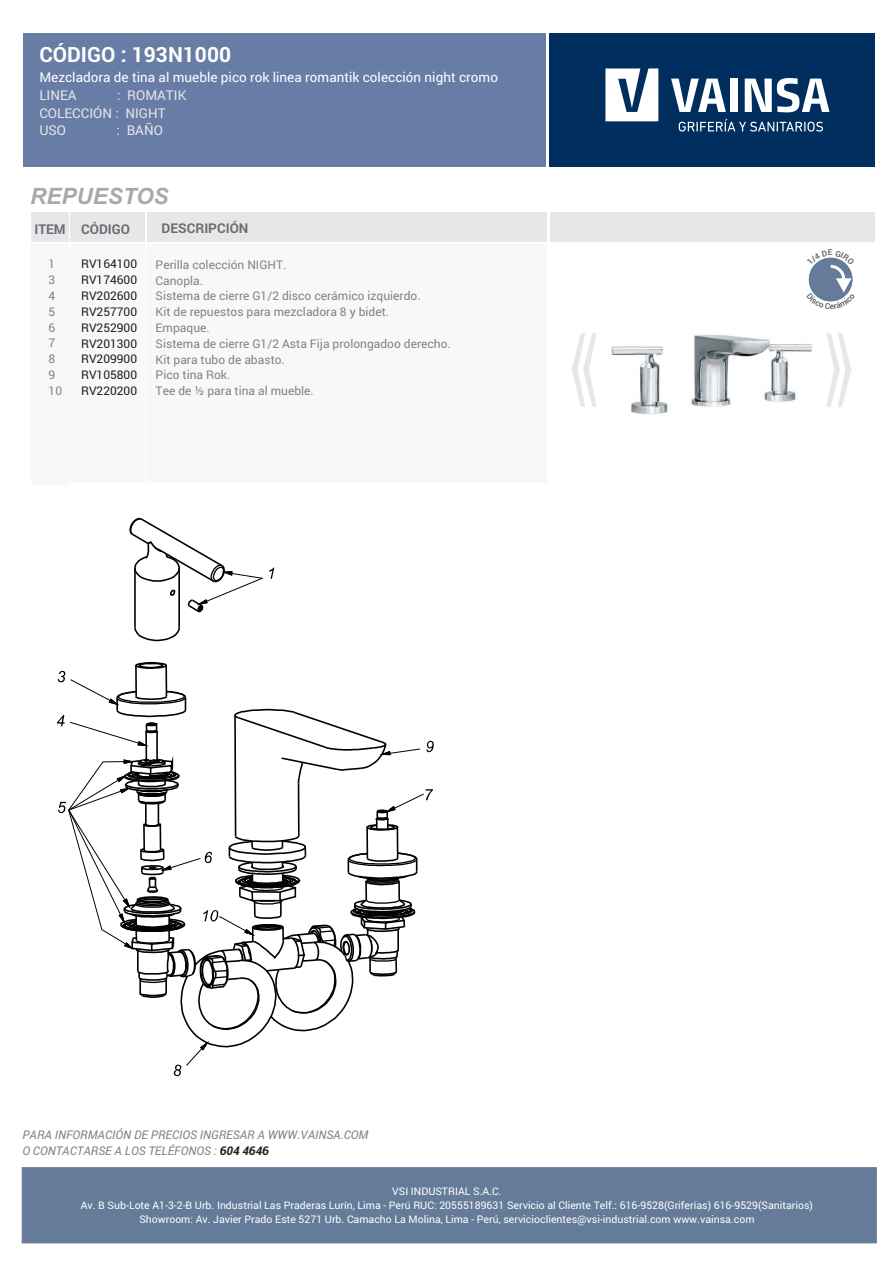
<style>
.page{position:relative;width:893px;height:1263px;background:#fff}
.page>*{position:absolute;margin:0;border:0;box-sizing:border-box;transform-origin:0 0}
.t1{font:166.2px "Arial";color:#e6e7e9;scale:.36 1}
.t2{font:italic 700 22.5px "Arial";color:#a8a9ad}
.t3{font:700 21px "Roboto";color:#fff}
.t4{font:13.5px "Roboto";color:#fff}
.t5{font:13.5px/17.9px "Roboto";color:#e6e7e9}
.t6{font:700 13.5px "Roboto";color:#6c6d70}
.t7{font:12px/15.8px "Roboto";color:#808285}
.t8{font:italic 12px/15.9px "Roboto";color:#808285}
.t9{font:12px/15.8px "Roboto";color:#231f20;text-align:justify}
.t10{font:10.5px/13.8px "Roboto";color:#fff;text-align:center}
.s1{font-weight:700;color:#231f20}
</style>
<div class="page">
<div style="left:147px;top:213px;width:400px;height:29px;background:#e6e7e9"></div>
<div style="left:71px;top:213px;width:74px;height:29px;background:#e6e7e9"></div>
<div style="left:32px;top:213px;width:37px;height:29px;background:#e6e7e9"></div>
<div style="left:146px;top:244px;width:401px;height:238px;background:#f8f8f7"></div>
<div style="left:549px;top:34px;width:326px;height:133px;background:#002e5e"></div>
<svg style="left:605px;top:68px;width:53px;height:53px"></svg>
<svg style="left:671px;top:79px;width:55px;height:33px"></svg>
<div style="left:730px;top:79px;width:8px;height:33px;background:#fff"></div>
<svg style="left:745px;top:78px;width:84px;height:34px"></svg>
<svg style="left:679px;top:119px;width:144px;height:13px"></svg>
<div style="left:23px;top:34px;width:522px;height:133px;background:#687da6"></div>
<div style="left:70px;top:244px;width:75px;height:239px;background:#f8f8f7"></div>
<div style="left:32px;top:244px;width:37px;height:241px;background:#f8f8f7"></div>
<div style="left:22px;top:1167px;width:855px;height:76px;background:#647b99"></div>
<div style="left:550px;top:213px;width:325px;height:29px;background:#e6e7e9"></div>
<img style="left:611px;top:334px;width:202px;height:80px">
<svg style="left:57px;top:517px;width:377px;height:727px"></svg>
<svg style="left:806px;top:257px;width:49px;height:52px"></svg>
<h3 class="t3" style="left:39px;top:40px;width:193px">CÓDIGO : 193N1000</h3>
<p class="t4" style="left:39px;top:68px;width:460px">Mezcladora de tina al mueble pico rok linea romantik colección night cromo</p>
<p class="t5" style="left:39px;top:86px;width:39px">LINEA</p>
<p class="t5" style="left:39px;top:86px;width:149px;text-indent:78px">: ROMATIK<br>COLECCIÓN : NIGHT<br>USO</p>
<p class="t5" style="left:117px;top:121px;width:48px">: BAÑO</p>
<h2 class="t2" style="left:30px;top:187px;width:140px">REPUESTOS</h2>
<p class="t6" style="left:34px;top:219px;width:97px">ITEM CÓDIGO</p>
<p class="t6" style="left:162px;top:219px;width:88px">DESCRIPCIÓN</p>
<p class="t7" style="left:49px;top:256px;width:15px">1<br>3<br>4<br>5<br>6<br>7<br>8<br>9<br>10</p>
<p class="t7" style="left:156px;top:256px;width:132px">Perilla colección NIGHT.</p>
<p class="t7" style="left:156px;top:272px;width:297px">Canopla.<br>Sistema de cierre G1/2 disco cerámico izquierdo.<br>Kit de repuestos para mezcladora 8 y bidet.<br>Empaque.<br>Sistema de cierre G1/2 Asta Fija prolongadoo derecho.<br>Kit para tubo de abasto.<br>Pico tina Rok.<br>Tee de ½ para tina al mueble.</p>
<p class="t9" style="left:81px;top:256px;width:58px">RV164100<br>RV174600<br>RV202600<br>RV257700<br>RV252900<br>RV201300<br>RV209900<br>RV105800<br>RV220200</p>
<h1 class="t1" style="left:822px;top:292px;width:94px">»</h1>
<p class="t8" style="left:22px;top:1126px;width:348px">PARA INFORMACIÓN DE PRECIOS INGRESAR A WWW.VAINSA.COM<br>O CONTACTARSE A LOS TELÉFONOS : <span class="s1">604 4646</span></p>
<p class="t10" style="left:81px;top:1184px;width:734px">VSI INDUSTRIAL S.A.C.<br>Av. B Sub-Lote A1-3-2-B Urb. Industrial Las Praderas Lurín, Lima - Perú RUC: 20555189631 Servicio al Cliente Telf.: 616-9528(Griferías) 616-9529(Sanitarios)<br>Showroom: Av. Javier Prado Este 5271 Urb. Camacho La Molina, Lima - Perú, servicioclientes@vsi-industrial.com www.vainsa.com</p>
</div>
